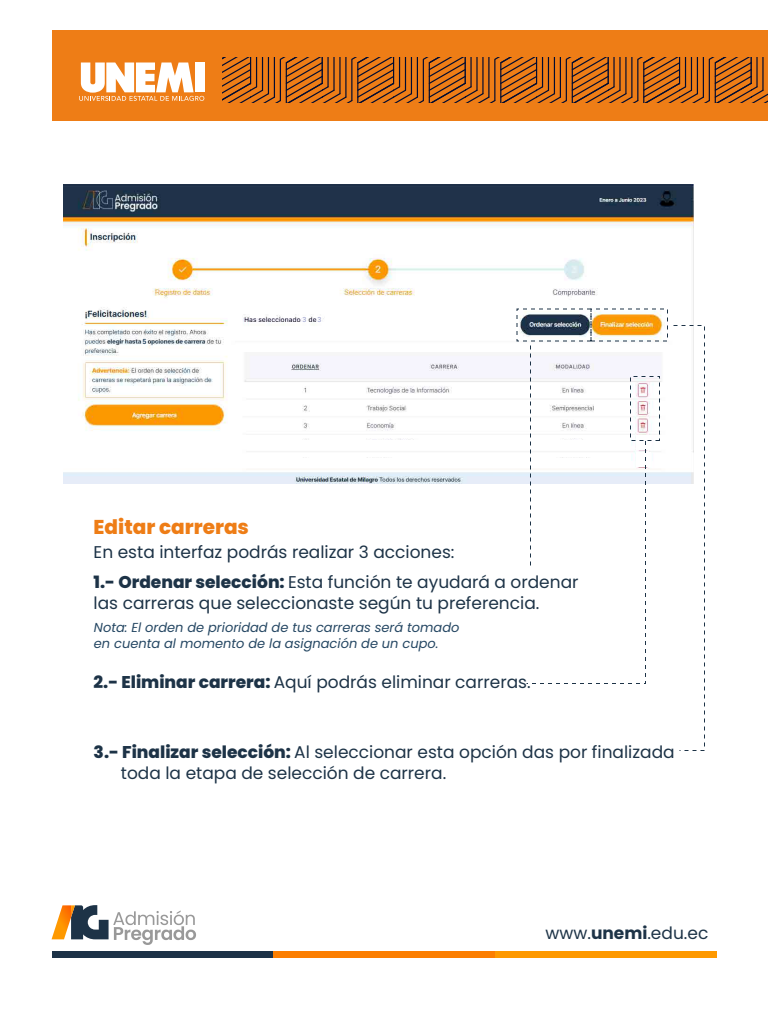
<style>
.page{position:relative;width:768px;height:1024px;background:#fff}
.page>*{position:absolute;margin:0;border:0;box-sizing:border-box;transform-origin:0 0}
.t1{font:800 20px "Poppins";color:#ee7d16}
.t2{font:17px/30px "Poppins";color:#1d3347}
.t3{font:italic 13px/15.6px "Poppins";color:#254763}
.t4{font:500 7.1px "Roboto";color:#a8acd1}
.t5{font:700 7.1px "Roboto";color:#264763}
.s1{font-weight:800}
.s2{font-weight:700}
</style>
<div class="page">
<div style="left:52px;top:951px;width:222px;height:6px;background:#1c3247"></div>
<div style="left:273px;top:951px;width:222px;height:6px;background:#fc7e00"></div>
<div style="left:495px;top:951px;width:221px;height:6px;background:#fe9900"></div>
<svg style="left:52px;top:905px;width:144px;height:40px"></svg>
<div style="left:52px;top:30px;width:716px;height:91px;background:#ee7d16"></div>
<div style="left:195px;top:63px;width:10px;height:29px;background:#fff"></div>
<svg style="left:79px;top:63px;width:125px;height:38px"></svg>
<svg style="left:222px;top:57px;width:546px;height:46px"></svg>
<img style="left:63px;top:184px;width:631px;height:299px">
<svg style="left:672px;top:324px;width:33px;height:427px"></svg>
<svg style="left:302px;top:316px;width:5px;height:7px"></svg>
<svg style="left:142px;top:338px;width:5px;height:7px"></svg>
<svg style="left:317px;top:316px;width:5px;height:7px"></svg>
<div style="left:296px;top:440px;width:298px;height:7px;background:#fff"></div>
<div style="left:296px;top:458px;width:298px;height:7px;background:#fff"></div>
<div style="left:636px;top:435px;width:15px;height:15px;background:#fff"></div>
<div style="left:636px;top:452px;width:15px;height:15px;background:#fff"></div>
<div style="left:630px;top:376px;width:30px;height:65px;border:1px dashed #1d3347"></div>
<svg style="left:526px;top:346px;width:120px;height:338px"></svg>
<p class="t5" style="left:143px;top:337px;width:6px">5</p>
<p class="t4" style="left:303px;top:315px;width:6px">3</p>
<p class="t4" style="left:318px;top:315px;width:6px">3</p>
<p class="t1" style="left:94px;top:516px;width:157px">Editar carreras</p>
<p class="t2" style="left:94px;top:538px;width:486px">En esta interfaz podrás realizar 3 acciones:<br><span class="s1">1.- Ordenar selección:</span> Esta función te ayudará a ordenar</p>
<p class="t2" style="left:94px;top:588px;width:447px">las carreras que seleccionaste según tu preferencia.</p>
<p class="t3" style="left:94px;top:620px;width:367px">Nota: El orden de prioridad de tus carreras será tomado en cuenta al momento de la asignación de un cupo.</p>
<p class="t2" style="left:94px;top:668px;width:439px"><span class="s1">2.- Eliminar carrera:</span> Aquí podrás eliminar carreras.</p>
<p class="t2" style="left:121px;top:742px;width:555px;line-height:20.4px;text-indent:-27px"><span class="s1">3.- Finalizar selección:</span> Al seleccionar esta opción das por finalizada toda la etapa de selección de carrera.</p>
<p class="t2" style="left:546px;top:918px;width:164px">www.<span class="s2">unemi</span>.edu.ec</p>
</div>
